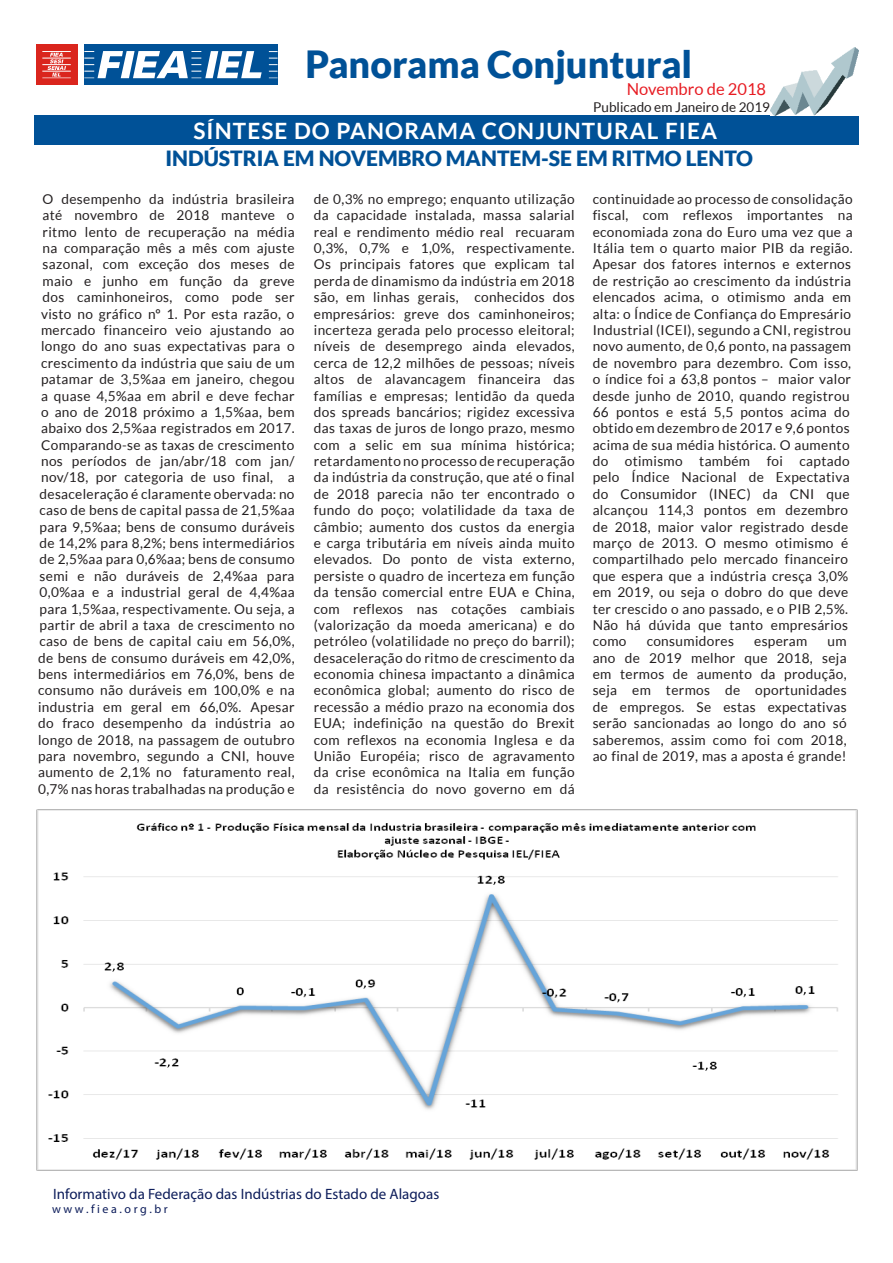
<style>
.page{position:relative;width:893px;height:1263px;background:#fff}
.page>*{position:absolute;margin:0;border:0;box-sizing:border-box;transform-origin:0 0}
.NEGRITO_1{font:900 37.5px "Lato";color:#005197}
.t1{font:700 22.5px "Lato";letter-spacing:.05em;color:#fff}
.t2{font:900 21px "Lato";color:#005197}
.NEGRITO_1-2{font:16.5px "Lato";color:#e71b22}
.t3{font:15px "Myriad Pro";color:#0c1c5a}
.t4{font:13.65px/16.4px "Lato";letter-spacing:.025em;color:#231f20;text-align:justify}
.NEGRITO_1-3{font:13.5px "Lato";color:#231f20}
.t5{font:12px "Myriad Pro";color:#0c1c5a}
</style>
<div class="page">
<div style="left:34px;top:116px;width:825px;height:29px;background:#005197"></div>
<img style="left:770px;top:48px;width:89px;height:67px">
<div style="left:197px;top:44px;width:81px;height:41px;background:#005197"></div>
<svg style="left:269px;top:58px;width:9px;height:7px"></svg>
<div style="left:84px;top:44px;width:117px;height:41px;background:#005197"></div>
<div style="left:36px;top:44px;width:41px;height:41px;background:#da251d"></div>
<svg style="left:42px;top:51px;width:29px;height:28px"></svg>
<svg style="left:84px;top:51px;width:178px;height:28px"></svg>
<img style="left:36px;top:809px;width:822px;height:362px">
<p class="NEGRITO_1" style="left:305px;top:42px;width:388px">Panorama Conjuntural</p>
<p class="NEGRITO_1-2" style="left:627px;top:80px;width:141px">Novembro de 2018</p>
<p class="NEGRITO_1-3" style="left:593px;top:100px;width:178px">Publicado em Janeiro de 2019</p>
<p class="t1" style="left:193px;top:118px;width:525px">SÍNTESE DO PANORAMA CONJUNTURAL FIEA</p>
<p class="t2" style="left:165px;top:146px;width:589px">INDÚSTRIA EM NOVEMBRO MANTEM-SE EM RITMO LENTO</p>
<p class="t4" style="left:38px;top:191px;width:258px;text-align:center">O desempenho da indústria brasileira até novembro de 2018 manteve o ritmo lento de recuperação na média na comparação mês a mês com ajuste sazonal, com exceção dos meses de maio e junho em função da greve dos caminhoneiros, como pode ser visto no gráfico nº 1. Por esta razão, o mercado financeiro veio ajustando ao longo do ano suas expectativas para o crescimento da indústria que saiu de um patamar de 3,5%aa em janeiro, chegou a quase 4,5%aa em abril e deve fechar o ano de 2018 próximo a 1,5%aa, bem abaixo dos 2,5%aa registrados em 2017.<br>Comparando-se as taxas de crescimento nos períodos de jan/abr/18 com jan/ nov/18, por categoria de uso final, a desaceleração é claramente obervada: no caso de bens de capital passa de 21,5%aa para 9,5%aa; bens de consumo duráveis de 14,2% para 8,2%; bens intermediários de 2,5%aa para 0,6%aa; bens de consumo semi e não duráveis de 2,4%aa para 0,0%aa e a industrial geral de 4,4%aa para 1,5%aa, respectivamente. Ou seja, a partir de abril a taxa de crescimento no caso de bens de capital caiu em 56,0%, de bens de consumo duráveis em 42,0%, bens intermediários em 76,0%, bens de consumo não duráveis em 100,0% e na industria em geral em 66,0%. Apesar do fraco desempenho da indústria ao longo de 2018, na passagem de outubro para novembro, segundo a CNI, houve aumento de 2,1% no faturamento real, 0,7% nas horas trabalhadas na produção e</p>
<p class="t4" style="left:314px;top:191px;width:262px">de 0,3% no emprego; enquanto utilização da capacidade instalada, massa salarial real e rendimento médio real recuaram 0,3%, 0,7% e 1,0%, respectivamente.</p>
<p class="t4" style="left:314px;top:256px;width:262px">Os principais fatores que explicam tal perda de dinamismo da indústria em 2018 são, em linhas gerais, conhecidos dos empresários: greve dos caminhoneiros; incerteza gerada pelo processo eleitoral; níveis de desemprego ainda elevados, cerca de 12,2 milhões de pessoas; níveis altos de alavancagem financeira das famílias e empresas; lentidão da queda dos spreads bancários; rigidez excessiva das taxas de juros de longo prazo, mesmo com a selic em sua mínima histórica; retardamento no processo de recuperação da indústria da construção, que até o final de 2018 parecia não ter encontrado o fundo do poço; volatilidade da taxa de câmbio; aumento dos custos da energia e carga tributária em níveis ainda muito elevados. Do ponto de vista externo, persiste o quadro de incerteza em função da tensão comercial entre EUA e China, com reflexos nas cotações cambiais (valorização da moeda americana) e do petróleo (volatilidade no preço do barril); desaceleração do ritmo de crescimento da economia chinesa impactanto a dinâmica econômica global; aumento do risco de recessão a médio prazo na economia dos EUA; indefinição na questão do Brexit com reflexos na economia Inglesa e da União Européia; risco de agravamento da crise econômica na Italia em função da resistência do novo governo em dá</p>
<p class="t4" style="left:593px;top:191px;width:261px">continuidade ao processo de consolidação fiscal, com reflexos importantes na economiada zona do Euro uma vez que a Itália tem o quarto maior PIB da região.</p>
<p class="t4" style="left:593px;top:256px;width:260px;text-align:left">Apesar dos fatores internos e externos de restrição ao crescimento da indústria elencados acima, o otimismo anda em alta: o Índice de Confiança do Empresário Industrial (ICEI), segundo a CNI, registrou novo aumento, de 0,6 ponto, na passagem de novembro para dezembro. Com isso, o índice foi a 63,8 pontos – maior valor desde junho de 2010, quando registrou 66 pontos e está 5,5 pontos acima do obtido em dezembro de 2017 e 9,6 pontos acima de sua média histórica. O aumento do otimismo também foi captado pelo Índice Nacional de Expectativa do Consumidor (INEC) da CNI que alcançou 114,3 pontos em dezembro de 2018, maior valor registrado desde março de 2013. O mesmo otimismo é compartilhado pelo mercado financeiro que espera que a indústria cresça 3,0% em 2019, ou seja o dobro do que deve ter crescido o ano passado, e o PIB 2,5%.<br>Não há dúvida que tanto empresários como</p>
<p class="t4" style="left:647px;top:633px;width:89px">consumidores</p>
<p class="t4" style="left:754px;top:633px;width:55px">esperam</p>
<p class="t4" style="left:593px;top:633px;width:255px;text-indent:235px">um ano de 2019 melhor que 2018, seja em termos de aumento da produção, seja em termos de oportunidades de empregos. Se estas expectativas serão sancionadas ao longo do ano só saberemos, assim como foi com 2018, ao final de 2019, mas a aposta é grande!</p>
<p class="t3" style="left:53px;top:1185px;width:388px">Informativo da Federação das Indústrias do Estado de Alagoas</p>
<p class="t5" style="left:52px;top:1201px;width:117px">w w w . f i e a . o r g . b r</p>
</div>
